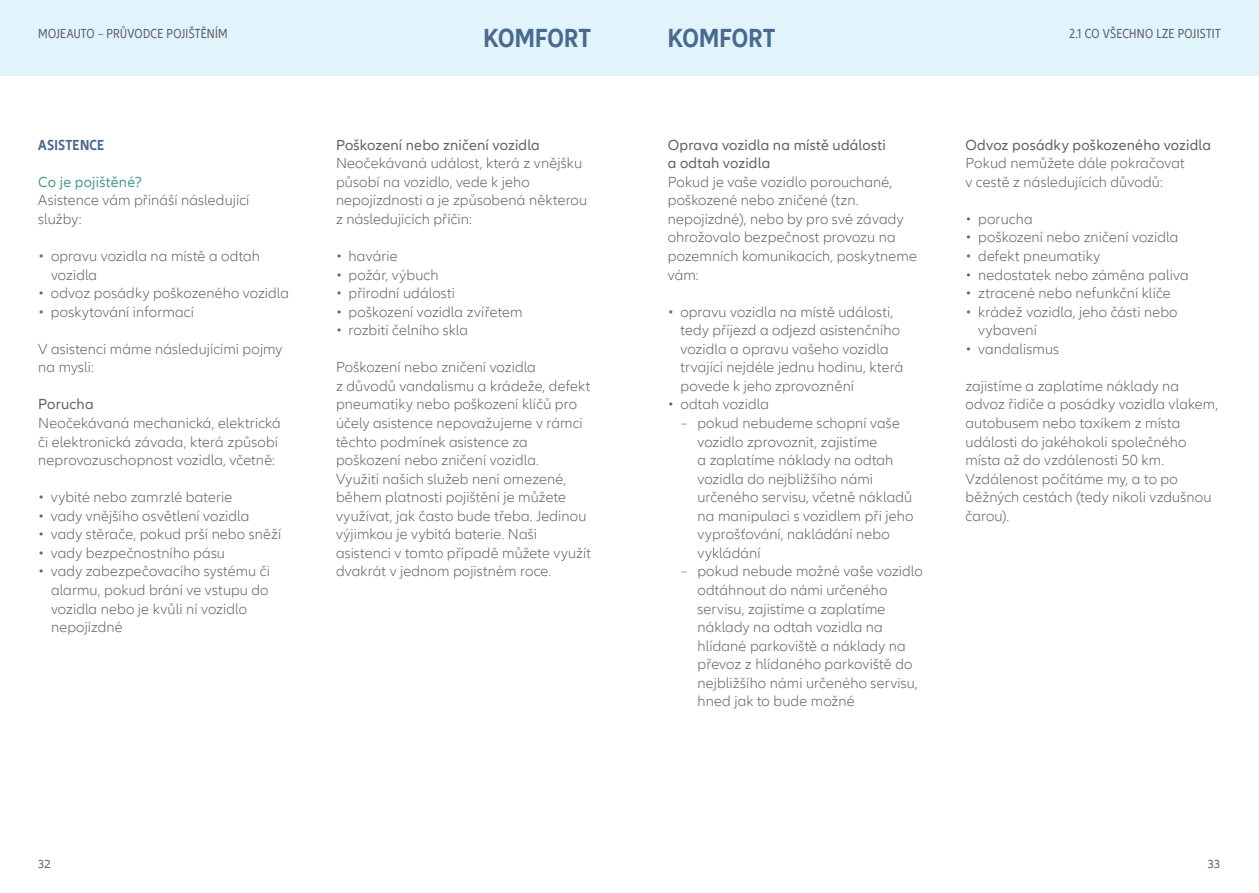
<style>
.page{position:relative;width:1259px;height:893px;background:#fff}
.page>*{position:absolute;margin:0;border:0;box-sizing:border-box;transform-origin:0 0}
.t1{font:700 condensed 27px "Allianz Neo";letter-spacing:.005em;color:#496a8e}
.t2{font:300 15px/18.6px "Allianz Neo";letter-spacing:.01em;color:#636366}
.t3{font:15px/18.6px "Allianz Neo";letter-spacing:.01em;color:#636366}
.t4{font:15px "Allianz Neo";letter-spacing:.015em;color:#4b9d8c}
.t5{font:700 condensed 15px "Allianz Neo";letter-spacing:.015em;color:#496a8e}
.t6{font:condensed 13.5px "Allianz Neo";letter-spacing:.015em;color:#636366}
.t7{font:12px "Allianz Neo";color:#636366}
.s1{font-stretch:condensed}
</style>
<div class="page">
<div style="left:0;top:0;width:1259px;height:75px;background:#e1f4fc"></div>
<p class="t6" style="left:38px;top:26px;width:191px">MOJEAUTO – PRŮVODCE POJIŠTĚNÍM</p>
<p class="t6" style="left:1069px;top:26px;width:153px">2.1 CO VŠECHNO LZE POJISTIT</p>
<h1 class="t1" style="left:483px;top:23px;width:109px">KOMFORT</h1>
<h1 class="t1" style="left:668px;top:23px;width:109px">KOMFORT</h1>
<p class="t5" style="left:38px;top:136px;width:68px">ASISTENCE</p>
<p class="t4" style="left:38px;top:173px;width:105px">Co je pojištěné?</p>
<p class="t2" style="left:38px;top:191px;width:213px">Asistence vám přináší následující služby:</p>
<p class="t2" style="left:51px;top:247px;width:210px;text-indent:-13px">• opravu vozidla na místě a odtah vozidla</p>
<p class="t2" style="left:38px;top:284px;width:252px">• odvoz posádky poškozeného vozidla</p>
<p class="t2" style="left:38px;top:303px;width:157px">• poskytování informací</p>
<p class="t2" style="left:38px;top:340px;width:246px">V asistenci máme následujícími pojmy na mysli:</p>
<p class="t3" style="left:38px;top:395px;width:57px">Porucha</p>
<p class="t2" style="left:38px;top:414px;width:244px">Neočekávaná mechanická, elektrická či elektronická závada, která způsobí neprovozuschopnost vozidla, včetně:</p>
<p class="t2" style="left:38px;top:488px;width:196px">• vybité nebo zamrzlé baterie</p>
<p class="t2" style="left:38px;top:507px;width:213px">• vady vnějšího osvětlení vozidla</p>
<p class="t2" style="left:38px;top:525px;width:244px">• vady stěrače, pokud prší nebo sněží</p>
<p class="t2" style="left:38px;top:544px;width:188px">• vady bezpečnostního pásu</p>
<p class="t2" style="left:51px;top:563px;width:220px;text-indent:-13px">• vady zabezpečovacího systému či alarmu, pokud brání ve vstupu do vozidla nebo je kvůli ní vozidlo nepojízdné</p>
<p class="t3" style="left:336px;top:136px;width:205px">Poškození nebo zničení vozidla</p>
<p class="t2" style="left:336px;top:154px;width:253px">Neočekávaná událost, která z vnějšku působí na vozidlo, vede k jeho nepojízdnosti a je způsobená některou z následujících příčin:</p>
<p class="t2" style="left:336px;top:247px;width:63px">• havárie</p>
<p class="t2" style="left:336px;top:266px;width:104px">• požár, výbuch</p>
<p class="t2" style="left:336px;top:284px;width:120px">• přírodní události</p>
<p class="t2" style="left:336px;top:303px;width:188px">• poškození vozidla zvířetem</p>
<p class="t2" style="left:336px;top:321px;width:134px">• rozbití čelního skla</p>
<p class="t2" style="left:336px;top:358px;width:257px">Poškození nebo zničení vozidla<br>z důvodů vandalismu a krádeže, defekt pneumatiky nebo poškození klíčů pro účely asistence nepovažujeme v rámci těchto podmínek asistence za poškození nebo zničení vozidla.<br>Využití našich služeb není omezené, během platnosti pojištění je můžete využívat, jak často bude třeba. Jedinou výjimkou je vybitá baterie. Naši asistenci v tomto případě můžete využít dvakrát v jednom pojistném roce.</p>
<p class="t3" style="left:668px;top:136px;width:220px">Oprava vozidla na místě události a odtah vozidla</p>
<p class="t2" style="left:668px;top:173px;width:251px">Pokud je vaše vozidlo porouchané, poškozené nebo zničené (tzn. nepojízdné), nebo by pro své závady ohrožovalo bezpečnost provozu na pozemních komunikacích, poskytneme vám:</p>
<p class="t2" style="left:680px;top:303px;width:224px;text-indent:-13px">• opravu vozidla na místě události, tedy příjezd a odjezd asistenčního vozidla a opravu vašeho vozidla trvající nejdéle jednu hodinu, která povede k jeho zprovoznění</p>
<p class="t2" style="left:668px;top:396px;width:103px">• odtah vozidla</p>
<p class="t2" style="left:697px;top:414px;width:217px;text-indent:-16px"><span class="s1">–</span> pokud nebudeme schopní vaše vozidlo zprovoznit, zajistíme<br>a zaplatíme náklady na odtah vozidla do nejbližšího námi určeného servisu, včetně nákladů na manipulaci s vozidlem při jeho vyprošťování, nakládání nebo vykládání</p>
<p class="t2" style="left:697px;top:563px;width:227px;text-indent:-16px"><span class="s1">–</span> pokud nebude možné vaše vozidlo odtáhnout do námi určeného servisu, zajistíme a zaplatíme náklady na odtah vozidla na hlídané parkoviště a náklady na převoz z hlídaného parkoviště do nejbližšího námi určeného servisu, hned jak to bude možné</p>
<p class="t3" style="left:965px;top:136px;width:247px">Odvoz posádky poškozeného vozidla</p>
<p class="t2" style="left:965px;top:154px;width:221px">Pokud nemůžete dále pokračovat v cestě z následujících důvodů:</p>
<p class="t2" style="left:965px;top:210px;width:69px">• porucha</p>
<p class="t2" style="left:965px;top:229px;width:214px">• poškození nebo zničení vozidla</p>
<p class="t2" style="left:965px;top:247px;width:136px">• defekt pneumatiky</p>
<p class="t2" style="left:965px;top:266px;width:225px">• nedostatek nebo záměna paliva</p>
<p class="t2" style="left:965px;top:284px;width:207px">• ztracené nebo nefunkční klíče</p>
<p class="t2" style="left:978px;top:303px;width:201px;text-indent:-13px">• krádež vozidla, jeho části nebo vybavení</p>
<p class="t2" style="left:965px;top:340px;width:95px">• vandalismus</p>
<p class="t2" style="left:965px;top:377px;width:254px">zajistíme a zaplatíme náklady na odvoz řidiče a posádky vozidla vlakem, autobusem nebo taxíkem z místa události do jakéhokoli společného místa až do vzdálenosti 50 km.<br>Vzdálenost počítáme my, a to po běžných cestách (tedy nikoli vzdušnou čarou).</p>
<p class="t7" style="left:38px;top:857px;width:14px">32</p>
<p class="t7" style="left:1208px;top:857px;width:14px">33</p>
</div>
